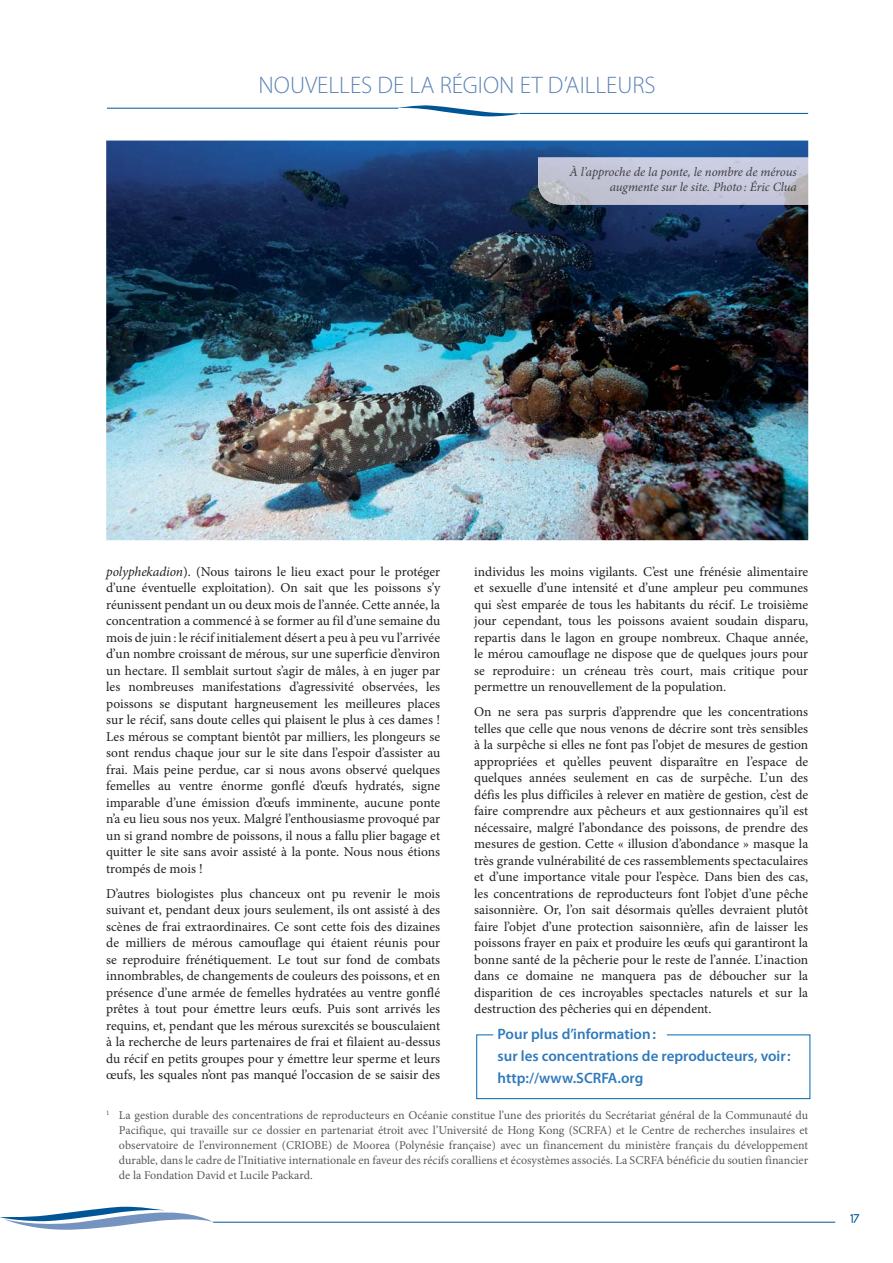
<style>
.page{position:relative;width:893px;height:1263px;background:#fff}
.page>*{position:absolute;margin:0;border:0;box-sizing:border-box;transform-origin:0 0}
.t1{font:300 24px "Myriad Pro";color:#5e84b7}
.t2{font:600 15px/21.8px "Myriad Pro";color:#2f7abd}
.t3{font:13.5px/16.5px "Minion Pro";color:#231f20;text-align:justify}
.t4{font:13.5px "Duepuntozero";color:#005596}
.t5{font:italic 12.75px/15px "Minion Pro";letter-spacing:-.01em;color:#404041;text-align:right}
.t6{font:12px/15px "Minion Pro";color:#58595b;text-align:justify}
.s1{font-style:italic}
</style>
<div class="page">
<hr style="left:520px;top:113px;width:288px;height:1px;background:#005596">
<hr style="left:107px;top:108px;width:291px;height:1px;background:#005596">
<svg style="left:395px;top:105px;width:126px;height:11px"></svg>
<svg style="left:0;top:1206px;width:213px;height:24px"></svg>
<hr style="left:213px;top:1222px;width:621px;height:1px;background:#005596">
<img style="left:106px;top:141px;width:702px;height:399px">
<svg style="left:476px;top:1034px;width:334px;height:65px"></svg>
<svg style="left:808px;top:158px;width:1px;height:47px"></svg>
<img style="left:538px;top:158px;width:270px;height:47px">
<h1 class="t1" style="left:258px;top:76px;width:398px">NOUVELLES DE LA RÉGION ET D’AILLEURS</h1>
<p class="t5" style="left:569px;top:165px;width:229px">À l’approche de la ponte, le nombre de mérous augmente sur le site. Photo : Éric Clua</p>
<p class="t3" style="left:106px;top:564px;width:335px"><span class="s1">polyphekadion</span>). (Nous tairons le lieu exact pour le protéger d’une éventuelle exploitation). On sait que les poissons s’y réunissent pendant un ou deux mois de l’année. Cette année, la concentration a commencé à se former au fil d’une semaine du mois de juin : le récif initialement désert a peu à peu vu l’arrivée d’un nombre croissant de mérous, sur une superficie d’environ un hectare. Il semblait surtout s’agir de mâles, à en juger par les nombreuses manifestations d’agressivité observées, les poissons se disputant hargneusement les meilleures places sur le récif, sans doute celles qui plaisent le plus à ces dames !<br>Les mérous se comptant bientôt par milliers, les plongeurs se sont rendus chaque jour sur le site dans l’espoir d’assister au frai. Mais peine perdue, car si nous avons observé quelques femelles au ventre énorme gonflé d’œufs hydratés, signe imparable d’une émission d’œufs imminente, aucune ponte n’a eu lieu sous nos yeux. Malgré l’enthousiasme provoqué par un si grand nombre de poissons, il nous a fallu plier bagage et quitter le site sans avoir assisté à la ponte. Nous nous étions trompés de mois !</p>
<p class="t3" style="left:106px;top:886px;width:335px">D’autres biologistes plus chanceux ont pu revenir le mois suivant et, pendant deux jours seulement, ils ont assisté à des scènes de frai extraordinaires. Ce sont cette fois des dizaines de milliers de mérous camouflage qui étaient réunis pour se reproduire frénétiquement. Le tout sur fond de combats innombrables, de changements de couleurs des poissons, et en présence d’une armée de femelles hydratées au ventre gonflé prêtes à tout pour émettre leurs œufs. Puis sont arrivés les requins, et, pendant que les mérous surexcités se bousculaient à la recherche de leurs partenaires de frai et filaient au-dessus du récif en petits groupes pour y émettre leur sperme et leurs œufs, les squales n’ont pas manqué l’occasion de se saisir des</p>
<p class="t3" style="left:474px;top:564px;width:335px">individus les moins vigilants. C’est une frénésie alimentaire et sexuelle d’une intensité et d’une ampleur peu communes qui s’est emparée de tous les habitants du récif. Le troisième jour cependant, tous les poissons avaient soudain disparu, repartis dans le lagon en groupe nombreux. Chaque année, le mérou camouflage ne dispose que de quelques jours pour se reproduire : un créneau très court, mais critique pour permettre un renouvellement de la population.</p>
<p class="t3" style="left:474px;top:705px;width:335px">On ne sera pas surpris d’apprendre que les concentrations telles que celle que nous venons de décrire sont très sensibles à la surpêche si elles ne font pas l’objet de mesures de gestion appropriées et qu’elles peuvent disparaître en l’espace de quelques années seulement en cas de surpêche. L’un des défis les plus difficiles à relever en matière de gestion, c’est de faire comprendre aux pêcheurs et aux gestionnaires qu’il est nécessaire, malgré l’abondance des poissons, de prendre des mesures de gestion. Cette « illusion d’abondance » masque la très grande vulnérabilité de ces rassemblements spectaculaires et d’une importance vitale pour l’espèce. Dans bien des cas, les concentrations de reproducteurs font l’objet d’une pêche saisonnière. Or, l’on sait désormais qu’elles devraient plutôt faire l’objet d’une protection saisonnière, afin de laisser les poissons frayer en paix et produire les œufs qui garantiront la bonne santé de la pêcherie pour le reste de l’année. L’inaction dans ce domaine ne manquera pas de déboucher sur la disparition de ces incroyables spectacles naturels et sur la destruction des pêcheries qui en dépendent.</p>
<p class="t2" style="left:497px;top:1025px;width:295px">Pour plus d’information :<br>sur les concentrations de reproducteurs, voir: http://www.SCRFA.org</p>
<p class="t6" style="left:119px;top:1109px;width:690px;text-indent:-13px"><sup>1</sup> La gestion durable des concentrations de reproducteurs en Océanie constitue l’une des priorités du Secrétariat général de la Communauté du Pacifique, qui travaille sur ce dossier en partenariat étroit avec l’Université de Hong Kong (SCRFA) et le Centre de recherches insulaires et observatoire de l’environnement (CRIOBE) de Moorea (Polynésie française) avec un financement du ministère français du développement durable, dans le cadre de l’Initiative internationale en faveur des récifs coralliens et écosystèmes associés. La SCRFA bénéficie du soutien financier de la Fondation David et Lucile Packard.</p>
<p class="t4" style="left:850px;top:1211px;width:10px">17</p>
</div>
